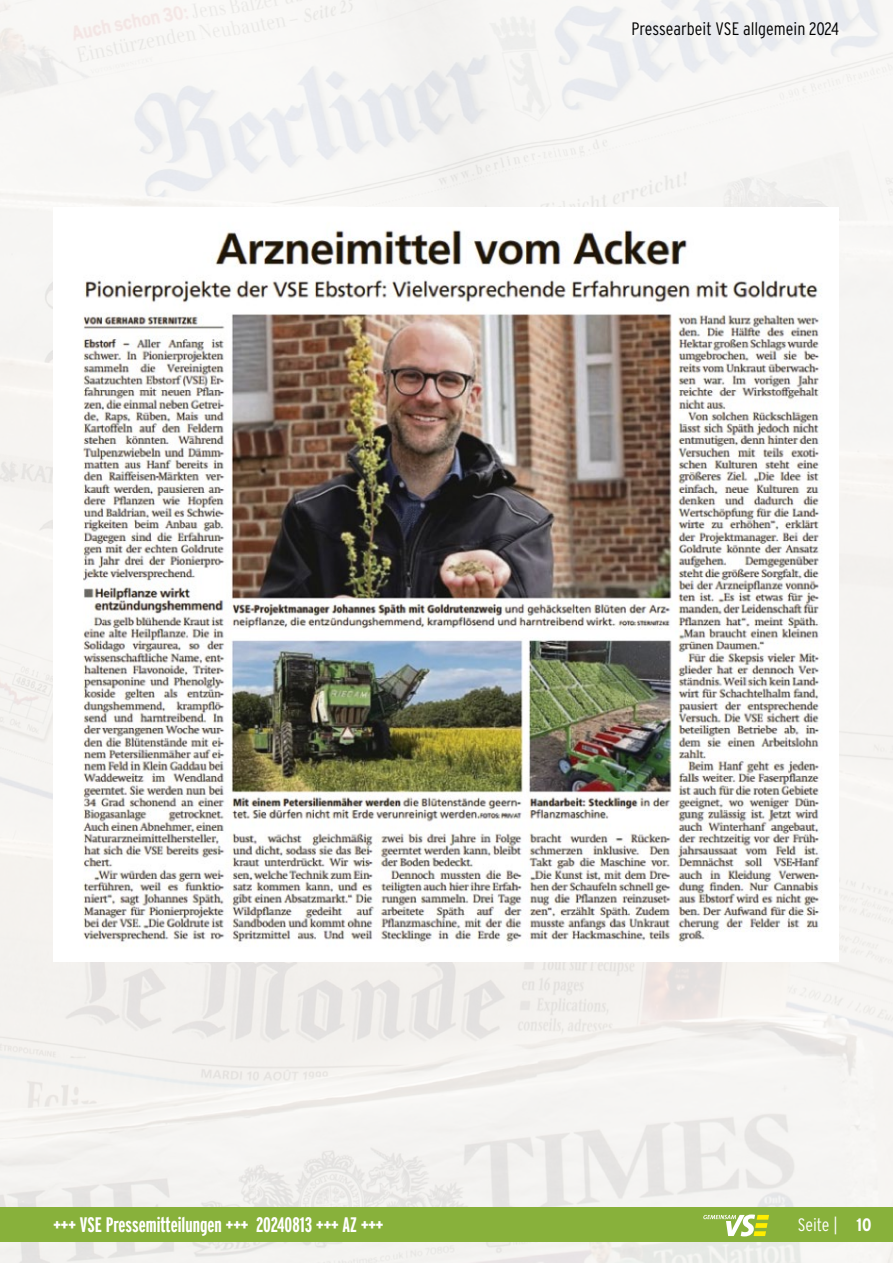
<style>
.page{position:relative;width:893px;height:1263px;background:#fff}
.page>*{position:absolute;margin:0;border:0;box-sizing:border-box;transform-origin:0 0}
.t1{font:700 21px "Interstate Compressed";color:#fff}
.t2{font:300 18px "Interstate Condensed";color:#000}
.t3{font:300 18px "Interstate Condensed";letter-spacing:-.005em;color:#fff}
.s1{font-weight:700}
</style>
<div class="page">
<img style="left:0;top:0;width:893px;height:1263px">
<img style="left:53px;top:207px;width:786px;height:754px">
<div style="left:0;top:1208px;width:893px;height:34px;background:#88b13b"></div>
<svg style="left:703px;top:1214px;width:66px;height:22px"></svg>
<p class="t2" style="left:631px;top:18px;width:209px">Pressearbeit VSE allgemein 2024</p>
<p class="t1" style="left:53px;top:1213px;width:332px">+++ VSE Pressemitteilungen +++ 20240813 +++ AZ +++</p>
<p class="t3" style="left:798px;top:1215px;width:76px">Seite | <span class="s1">10</span></p>
</div>
